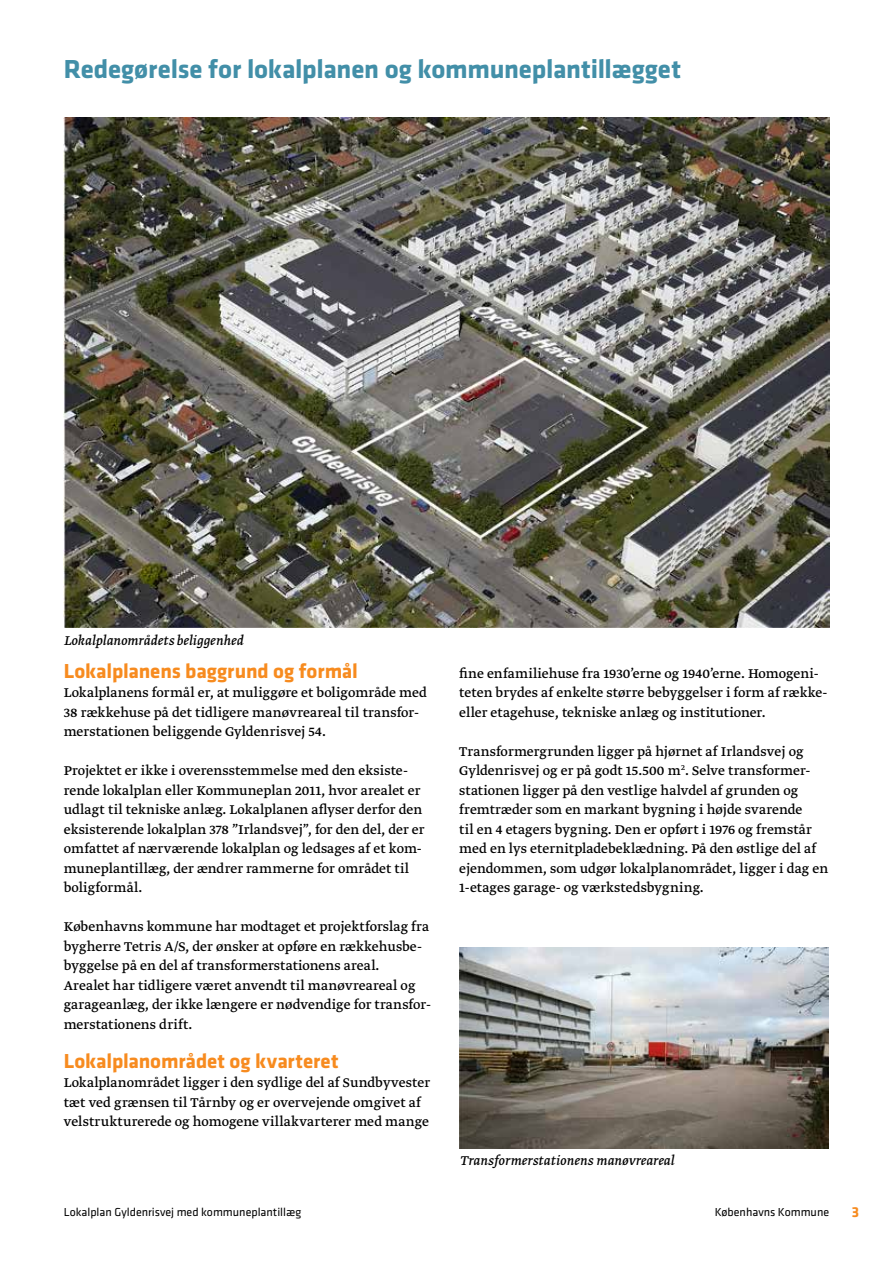
<style>
.page{position:relative;width:893px;height:1263px;background:#fff}
.page>*{position:absolute;margin:0;border:0;box-sizing:border-box;transform-origin:0 0}
.t1{font:700 27px "Klavika";letter-spacing:-.01em;color:#428fa8}
.t2{font:700 21px "Klavika";letter-spacing:-.005em;color:#f78b1f}
.t3{font:15px/19.5px "Greta Text";color:#000}
.t4{font:italic 15px "Greta Text";letter-spacing:.005em;color:#000}
.t5{font:700 15px "Klavika";color:#f78b1f}
.t6{font:12px "Klavika";color:#000}
</style>
<div class="page">
<img style="left:64px;top:118px;width:765px;height:510px">
<img style="left:459px;top:947px;width:370px;height:201px">
<h1 class="t1" style="left:64px;top:59px;width:619px">Redegørelse for lokalplanen og kommuneplantillægget</h1>
<p class="t4" style="left:64px;top:634px;width:181px">Lokalplanområdets beliggenhed</p>
<h2 class="t2" style="left:64px;top:662px;width:296px">Lokalplanens baggrund og formål</h2>
<p class="t3" style="left:64px;top:684px;width:365px">Lokalplanens formål er, at muliggøre et boligområde med<br>38 rækkehuse på det tidligere manøvreareal til transfor&shy;merstationen beliggende Gyldenrisvej 54.</p>
<p class="t3" style="left:64px;top:762px;width:362px">Projektet er ikke i overensstemmelse med den eksiste&shy;rende lokalplan eller Kommuneplan 2011, hvor arealet er udlagt til tekniske anlæg. Lokalplanen aflyser derfor den eksisterende lokalplan 378 ”Irlandsvej”, for den del, der er omfattet af nærværende lokalplan og ledsages af et kom&shy;muneplantillæg, der ændrer rammerne for området til boligformål.</p>
<p class="t3" style="left:64px;top:918px;width:369px">Københavns kommune har modtaget et projektforslag fra bygherre Tetris A/S, der ønsker at opføre en rækkehusbe&shy;byggelse på en del af transformerstationens areal.<br>Arealet har tidligere været anvendt til manøvreareal og garageanlæg, der ikke længere er nødvendige for transfor&shy;merstationens drift.</p>
<h2 class="t2" style="left:64px;top:1052px;width:276px">Lokalplanområdet og kvarteret</h2>
<p class="t3" style="left:64px;top:1074px;width:368px">Lokalplanområdet ligger i den sydlige del af Sundbyvester tæt ved grænsen til Tårnby og er overvejende omgivet af velstrukturerede og homogene villakvarterer med mange</p>
<p class="t3" style="left:459px;top:664px;width:370px">fine enfamiliehuse fra 1930’erne og 1940’erne. Homogeni&shy;teten brydes af enkelte større bebyggelser i form af række&shy;eller etagehuse, tekniske anlæg og institutioner.</p>
<p class="t3" style="left:459px;top:742px;width:371px">Transformergrunden ligger på hjørnet af Irlandsvej og Gyldenrisvej og er på godt 15.500 m<sup>2</sup>. Selve transformer&shy;stationen ligger på den vestlige halvdel af grunden og fremtræder som en markant bygning i højde svarende<br>til en 4 etagers bygning. Den er opført i 1976 og fremstår med en lys eternitpladebeklædning. På den østlige del af ejendommen, som udgør lokalplanområdet, ligger i dag en 1-etages garage- og værkstedsbygning.</p>
<p class="t4" style="left:460px;top:1154px;width:216px">Transformerstationens manøvreareal</p>
<p class="t6" style="left:64px;top:1206px;width:239px">Lokalplan Gyldenrisvej med kommuneplantillæg</p>
<p class="t6" style="left:715px;top:1206px;width:116px">Københavns Kommune</p>
<p class="t5" style="left:852px;top:1206px;width:9px">3</p>
</div>
